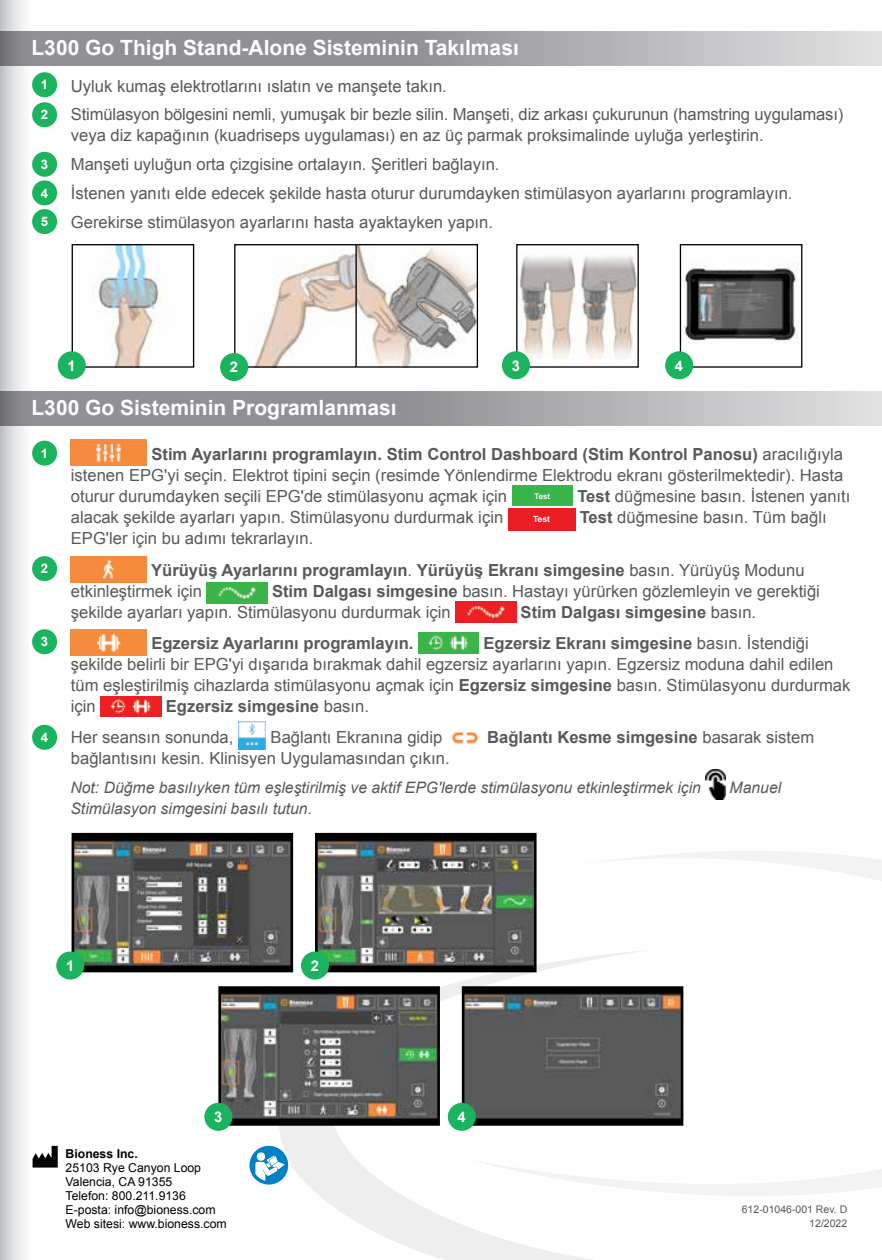
<style>
.page{position:relative;width:882px;height:1260px;background:#fff}
.page>*{position:absolute;margin:0;border:0;box-sizing:border-box;transform-origin:0 0}
.t1{font:700 21px "Arial";color:#fff}
.t2{font:16.62px/21px "Arial";color:#58595b}
.t3{font:700 16.62px/31.2px "Arial";color:#58595b}
.t4{font:italic 15.75px "Arial";color:#58595b}
.t5{font:700 14.7px "Arial";color:#fff}
.t6{font:700 13.12px/28.7px "Arial";color:#fff;text-align:justify}
.t7{font:12.25px/14px "Arial";color:#000}
.t8{font:700 12.25px "Arial";color:#000}
.t9{font:10.5px/14px "Arial";color:#58595b;text-align:right}
.t10{font:700 8.58px "Arial";color:#fff}
.t11{font:700 7.7px "Arial";color:#fff}
.s1{font-weight:700}
.s2{font-weight:400}
</style>
<div class="page">
<svg style="left:0;top:0;width:65px;height:1260px"></svg>
<svg style="left:277px;top:950px;width:194px;height:310px"></svg>
<svg style="left:471px;top:851px;width:411px;height:409px"></svg>
<svg style="left:0;top:31px;width:882px;height:34px;fill:#969699"></svg>
<svg style="left:0;top:391px;width:882px;height:35px;fill:#969699"></svg>
<div style="left:32px;top:72px;width:25px;height:25px;background:#1bb35e;border-radius:50%"></div>
<div style="left:32px;top:441px;width:25px;height:25px;background:#1bb35e;border-radius:50%"></div>
<div style="left:32px;top:556px;width:25px;height:25px;background:#1bb35e;border-radius:50%"></div>
<div style="left:32px;top:629px;width:25px;height:25px;background:#1bb35e;border-radius:50%"></div>
<div style="left:32px;top:725px;width:25px;height:25px;background:#1bb35e;border-radius:50%"></div>
<div style="left:32px;top:102px;width:25px;height:25px;background:#1bb35e;border-radius:50%"></div>
<div style="left:32px;top:152px;width:25px;height:25px;background:#1bb35e;border-radius:50%"></div>
<div style="left:32px;top:180px;width:25px;height:25px;background:#1bb35e;border-radius:50%"></div>
<div style="left:32px;top:209px;width:25px;height:25px;background:#1bb35e;border-radius:50%"></div>
<svg style="left:249px;top:1146px;width:39px;height:39px"></svg>
<img style="left:71px;top:440px;width:76px;height:26px">
<div style="left:512px;top:486px;width:61px;height:20px;background:#39b54a"></div>
<div style="left:508px;top:508px;width:67px;height:22px;background:#ed1d24"></div>
<img style="left:71px;top:556px;width:76px;height:27px">
<img style="left:207px;top:583px;width:60px;height:20px">
<img style="left:455px;top:602px;width:61px;height:20px">
<img style="left:71px;top:629px;width:76px;height:27px">
<img style="left:418px;top:633px;width:61px;height:20px">
<img style="left:100px;top:696px;width:61px;height:21px">
<img style="left:238px;top:722px;width:28px;height:28px">
<img style="left:451px;top:732px;width:28px;height:12px">
<img style="left:222px;top:990px;width:214px;height:132px">
<div style="left:218px;top:986px;width:222px;height:140px;border:3px solid #000"></div>
<div style="left:204px;top:1103px;width:28px;height:28px;background:#1bb35e;border-radius:50%"></div>
<img style="left:466px;top:990px;width:213px;height:132px">
<div style="left:462px;top:986px;width:221px;height:140px;border:3px solid #000"></div>
<div style="left:448px;top:1103px;width:28px;height:28px;background:#1bb35e;border-radius:50%"></div>
<img style="left:76px;top:837px;width:213px;height:131px">
<div style="left:72px;top:833px;width:221px;height:139px;border:3px solid #000"></div>
<div style="left:56px;top:952px;width:28px;height:28px;background:#1bb35e;border-radius:50%"></div>
<img style="left:319px;top:837px;width:214px;height:131px">
<div style="left:315px;top:833px;width:222px;height:139px;border:3px solid #000"></div>
<div style="left:301px;top:952px;width:28px;height:28px;background:#1bb35e;border-radius:50%"></div>
<img style="left:705px;top:770px;width:20px;height:30px">
<img style="left:78px;top:246px;width:83px;height:120px">
<div style="left:72px;top:244px;width:122px;height:124px;border:1px solid #000"></div>
<div style="left:58px;top:351px;width:28px;height:28px;background:#1bb35e;border-radius:50%"></div>
<img style="left:238px;top:246px;width:238px;height:120px">
<div style="left:355px;top:244px;width:123px;height:124px;border:1px solid #000"></div>
<div style="left:234px;top:244px;width:123px;height:124px;border:1px solid #000"></div>
<div style="left:220px;top:353px;width:28px;height:28px;background:#1bb35e;border-radius:50%"></div>
<img style="left:518px;top:256px;width:119px;height:105px">
<div style="left:516px;top:244px;width:123px;height:124px;border:1px solid #000"></div>
<div style="left:502px;top:351px;width:28px;height:28px;background:#1bb35e;border-radius:50%"></div>
<img style="left:682px;top:264px;width:117px;height:102px">
<div style="left:680px;top:244px;width:122px;height:124px;border:1px solid #000"></div>
<div style="left:665px;top:351px;width:28px;height:28px;background:#1bb35e;border-radius:50%"></div>
<svg style="left:33px;top:1146px;width:25px;height:22px"></svg>
<p class="t1" style="left:32px;top:34px;width:489px">L300 Go Thigh Stand-Alone Sisteminin Takılması</p>
<p class="t6" style="left:41px;top:71px;width:9px">1</p>
<p class="t6" style="left:41px;top:101px;width:9px">2</p>
<p class="t6" style="left:41px;top:150px;width:9px">3<br>4<br>5</p>
<p class="t2" style="left:71px;top:71px;width:774px;line-height:28.9px">Uyluk kumaş elektrotlarını ıslatın ve manşete takın.<br>Stimülasyon bölgesini nemli, yumuşak bir bezle silin. Manşeti, diz arkası çukurunun (hamstring uygulaması)</p>
<p class="t2" style="left:71px;top:121px;width:723px;line-height:28.9px">veya diz kapağının (kuadriseps uygulaması) en az üç parmak proksimalinde uyluğa yerleştirin.<br>Manşeti uyluğun orta çizgisine ortalayın. Şeritleri bağlayın.<br>İstenen yanıtı elde edecek şekilde hasta oturur durumdayken stimülasyon ayarlarını programlayın.<br>Gerekirse stimülasyon ayarlarını hasta ayaktayken yapın.</p>
<p class="t5" style="left:68px;top:356px;width:10px">1</p>
<p class="t5" style="left:230px;top:357px;width:10px">2</p>
<p class="t5" style="left:512px;top:356px;width:10px">3</p>
<p class="t5" style="left:675px;top:356px;width:10px">4</p>
<p class="t1" style="left:32px;top:394px;width:367px">L300 Go Sisteminin Programlanması</p>
<p class="t6" style="left:41px;top:439px;width:9px">1</p>
<p class="t2" style="left:71px;top:444px;width:774px;text-align:justify;text-indent:81px"><span class="s1">Stim Ayarlarını programlayın. Stim Control Dashboard (Stim Kontrol Panosu)</span> aracılığıyla istenen EPG'yi seçin. Elektrot tipini seçin (resimde Yönlendirme Elektrodu ekranı gösterilmektedir). Hasta oturur durumdayken seçili EPG'de stimülasyonu açmak için</p>
<p class="t11" style="left:535px;top:491px;width:17px">Test</p>
<p class="t2" style="left:577px;top:486px;width:275px"><span class="s1">Test</span> düğmesine basın. İstenen yanıtı</p>
<p class="t6" style="left:41px;top:555px;width:9px">2</p>
<p class="t2" style="left:71px;top:507px;width:434px">alacak şekilde ayarları yapın. Stimülasyonu durdurmak için</p>
<p class="t10" style="left:533px;top:514px;width:18px">Test</p>
<p class="t2" style="left:580px;top:507px;width:249px"><span class="s1">Test</span> düğmesine basın. Tüm bağlı</p>
<p class="t3" style="left:151px;top:524px;width:655px;text-indent:-80px"><span class="s2">EPG'ler için bu adımı tekrarlayın.<br></span>Yürüyüş Ayarlarını programlayın<span class="s2">.</span> Yürüyüş Ekranı simgesine <span class="s2">basın. Yürüyüş Modunu</span></p>
<p class="t2" style="left:71px;top:580px;width:133px">etkinleştirmek için</p>
<p class="t2" style="left:71px;top:580px;width:751px;text-indent:201px"><span class="s1">Stim Dalgası simgesine</span> basın. Hastayı yürürken gözlemleyin ve gerektiği şekilde ayarları yapın. Stimülasyonu durdurmak için</p>
<p class="t3" style="left:521px;top:597px;width:237px">Stim Dalgası simgesine <span class="s2">basın.</span></p>
<p class="t6" style="left:41px;top:628px;width:9px">3</p>
<p class="t6" style="left:41px;top:723px;width:9px">4</p>
<p class="t2" style="left:71px;top:632px;width:781px;text-indent:413px"><span class="s1">Egzersiz Ekranı simgesine</span> basın. İstendiği şekilde belirli bir EPG'yi dışarıda bırakmak dahil egzersiz ayarlarını yapın. Egzersiz moduna dahil edilen tüm eşleştirilmiş cihazlarda stimülasyonu açmak için <span class="s1">Egzersiz simgesine</span> basın. Stimülasyonu durdurmak için</p>
<p class="t3" style="left:151px;top:628px;width:264px">Egzersiz Ayarlarını programlayın.</p>
<p class="t2" style="left:71px;top:690px;width:300px;line-height:31.2px;text-indent:95px"><span class="s1">Egzersiz simgesine</span> basın.<br>Her seansın sonunda,</p>
<p class="t2" style="left:271px;top:727px;width:173px">Bağlantı Ekranına gidip</p>
<p class="t3" style="left:487px;top:722px;width:329px">Bağlantı Kesme simgesine <span class="s2">basarak sistem</span></p>
<p class="t2" style="left:71px;top:748px;width:380px">bağlantısını kesin. Klinisyen Uygulamasından çıkın.</p>
<p class="t4" style="left:70px;top:777px;width:632px">Not: Düğme basılıyken tüm eşleştirilmiş ve aktif EPG'lerde stimülasyonu etkinleştirmek için</p>
<p class="t4" style="left:730px;top:777px;width:53px">Manuel</p>
<p class="t4" style="left:70px;top:798px;width:243px">Stimülasyon simgesini basılı tutun.</p>
<p class="t5" style="left:66px;top:956px;width:10px">1</p>
<p class="t5" style="left:311px;top:956px;width:10px">2</p>
<p class="t5" style="left:214px;top:1107px;width:10px">3</p>
<p class="t5" style="left:458px;top:1107px;width:10px">4</p>
<p class="t8" style="left:66px;top:1145px;width:74px">Bioness Inc.</p>
<p class="t7" style="left:66px;top:1160px;width:163px">25103 Rye Canyon Loop<br>Valencia, CA 91355<br>Telefon: 800.211.9136<br>E-posta: info@bioness.com<br>Web sitesi: www.bioness.com</p>
<p class="t9" style="left:742px;top:1203px;width:107px">612-01046-001 Rev. D<br>12/2022</p>
</div>
